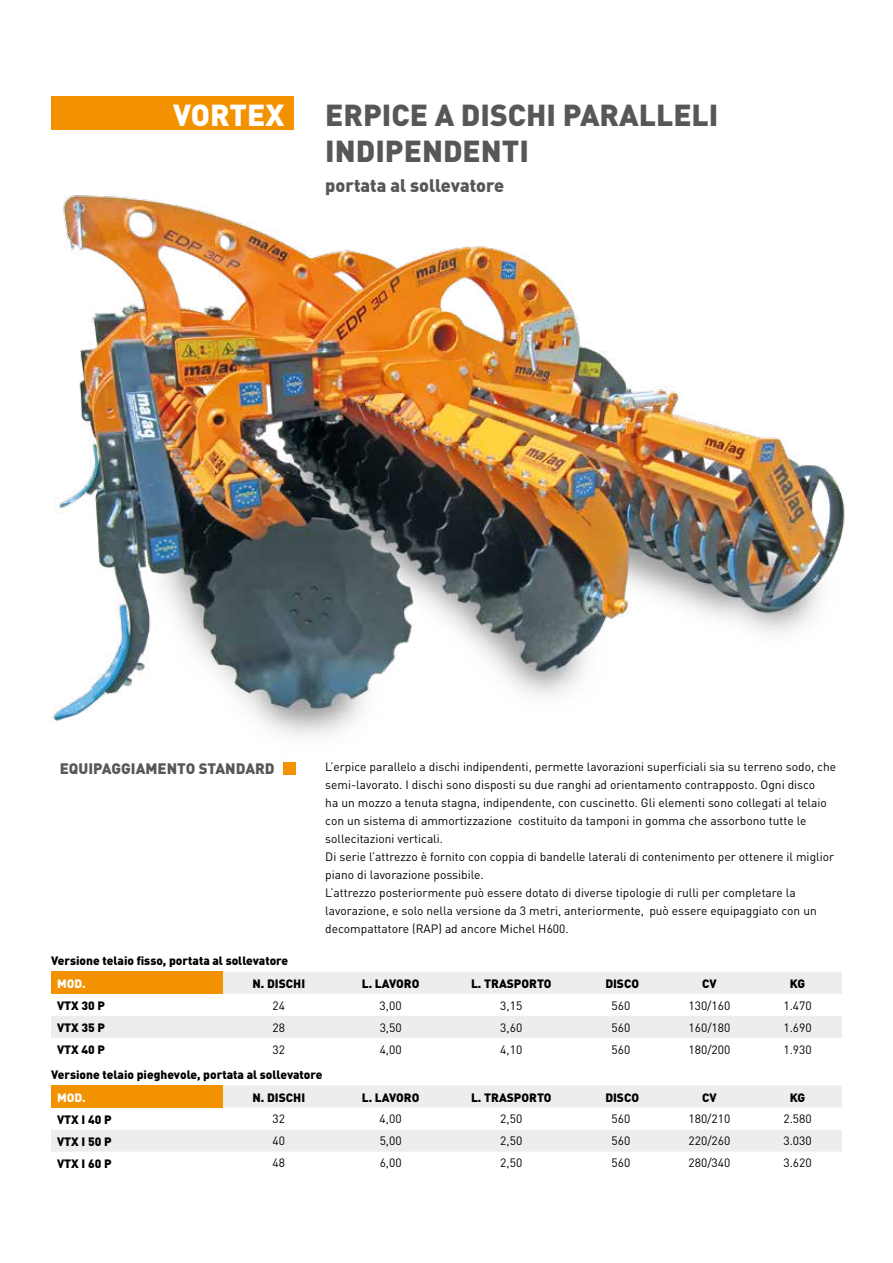
<style>
.page{position:relative;width:893px;height:1263px;background:#fff}
.page>*{position:absolute;margin:0;border:0;box-sizing:border-box;transform-origin:0 0}
.t1{font:900 30px/36px "DIN";color:#575756}
.t2{font:900 30px "DIN";color:#fff}
.t3{font:900 18px "DIN";color:#575756}
.t4{font:900 15px "DIN";color:#575756}
.t5{font:12px/18px "DIN";color:#000}
.t6{font:900 12px "DIN";color:#000}
.t7{font:900 12px "DIN";color:#fff}
</style>
<div class="page">
<div style="left:51px;top:96px;width:242px;height:34px;background:#f39200"></div>
<svg style="left:51px;top:972px;width:791px;height:66px;fill:#ededed"></svg>
<svg style="left:51px;top:1085px;width:791px;height:66px;fill:#ededed"></svg>
<img style="left:52px;top:108px;width:793px;height:667px">
<h1 class="t2" style="left:173px;top:95px;width:113px">VORTEX</h1>
<h1 class="t1" style="left:325px;top:96px;width:395px">ERPICE A DISCHI PARALLELI<br>INDIPENDENTI</h1>
<h2 class="t3" style="left:325px;top:174px;width:180px">portata al sollevatore</h2>
<p class="t4" style="left:60px;top:759px;width:216px">EQUIPAGGIAMENTO STANDARD</p>
<p class="t6" style="left:51px;top:952px;width:239px">Versione telaio fisso, portata al sollevatore</p>
<p class="t5" style="left:325px;top:758px;width:512px">L’erpice parallelo a dischi indipendenti, permette lavorazioni superficiali sia su terreno sodo, che semi-lavorato. I dischi sono disposti su due ranghi ad orientamento contrapposto. Ogni disco<br>ha un mozzo a tenuta stagna, indipendente, con cuscinetto. Gli elementi sono collegati al telaio con un sistema di ammortizzazione costituito da tamponi in gomma che assorbono tutte le sollecitazioni verticali.<br>Di serie l’attrezzo è fornito con coppia di bandelle laterali di contenimento per ottenere il miglior piano di lavorazione possibile.<br>L’attrezzo posteriormente può essere dotato di diverse tipologie di rulli per completare la lavorazione, e solo nella versione da 3 metri, anteriormente, può essere equipaggiato con un decompattatore (RAP) ad ancore Michel H600.</p>
<p class="t7" style="left:57px;top:975px;width:30px">MOD.</p>
<p class="t6" style="left:253px;top:975px;width:54px">N. DISCHI</p>
<p class="t6" style="left:362px;top:975px;width:59px">L. LAVORO</p>
<p class="t6" style="left:471px;top:975px;width:82px">L. TRASPORTO</p>
<p class="t6" style="left:605px;top:975px;width:35px">DISCO</p>
<p class="t6" style="left:702px;top:975px;width:16px">CV</p>
<p class="t6" style="left:790px;top:975px;width:17px">KG</p>
<p class="t6" style="left:57px;top:997px;width:50px">VTX 30 P</p>
<p class="t5" style="left:273px;top:996px;width:14px">24</p>
<p class="t5" style="left:380px;top:996px;width:23px">3,00</p>
<p class="t5" style="left:500px;top:996px;width:23px">3,15</p>
<p class="t5" style="left:611px;top:996px;width:20px">560</p>
<p class="t5" style="left:688px;top:996px;width:43px">130/160</p>
<p class="t5" style="left:783px;top:996px;width:30px">1.470</p>
<p class="t6" style="left:57px;top:1019px;width:50px">VTX 35 P</p>
<p class="t5" style="left:273px;top:1018px;width:14px">28</p>
<p class="t5" style="left:380px;top:1018px;width:23px">3,50</p>
<p class="t5" style="left:500px;top:1018px;width:23px">3,60</p>
<p class="t5" style="left:611px;top:1018px;width:20px">560</p>
<p class="t5" style="left:688px;top:1018px;width:43px">160/180</p>
<p class="t5" style="left:783px;top:1018px;width:30px">1.690</p>
<p class="t6" style="left:57px;top:1041px;width:50px">VTX 40 P</p>
<p class="t5" style="left:273px;top:1040px;width:14px">32</p>
<p class="t5" style="left:380px;top:1040px;width:23px">4,00</p>
<p class="t5" style="left:500px;top:1040px;width:23px">4,10</p>
<p class="t5" style="left:611px;top:1040px;width:20px">560</p>
<p class="t5" style="left:688px;top:1040px;width:43px">180/200</p>
<p class="t5" style="left:783px;top:1040px;width:30px">1.930</p>
<p class="t7" style="left:57px;top:1089px;width:30px">MOD.</p>
<p class="t6" style="left:253px;top:1089px;width:54px">N. DISCHI</p>
<p class="t6" style="left:362px;top:1089px;width:59px">L. LAVORO</p>
<p class="t6" style="left:471px;top:1089px;width:82px">L. TRASPORTO</p>
<p class="t6" style="left:605px;top:1089px;width:35px">DISCO</p>
<p class="t6" style="left:702px;top:1089px;width:16px">CV</p>
<p class="t6" style="left:790px;top:1089px;width:17px">KG</p>
<p class="t6" style="left:57px;top:1111px;width:56px">VTX I 40 P</p>
<p class="t5" style="left:273px;top:1110px;width:14px">32</p>
<p class="t5" style="left:380px;top:1110px;width:23px">4,00</p>
<p class="t5" style="left:500px;top:1110px;width:23px">2,50</p>
<p class="t5" style="left:611px;top:1110px;width:20px">560</p>
<p class="t5" style="left:688px;top:1110px;width:43px">180/210</p>
<p class="t5" style="left:783px;top:1110px;width:30px">2.580</p>
<p class="t6" style="left:57px;top:1133px;width:56px">VTX I 50 P</p>
<p class="t5" style="left:273px;top:1132px;width:14px">40</p>
<p class="t5" style="left:380px;top:1132px;width:23px">5,00</p>
<p class="t5" style="left:500px;top:1132px;width:23px">2,50</p>
<p class="t5" style="left:611px;top:1132px;width:20px">560</p>
<p class="t5" style="left:688px;top:1132px;width:43px">220/260</p>
<p class="t5" style="left:783px;top:1132px;width:30px">3.030</p>
<p class="t6" style="left:57px;top:1155px;width:56px">VTX I 60 P</p>
<p class="t5" style="left:273px;top:1154px;width:14px">48</p>
<p class="t5" style="left:380px;top:1154px;width:23px">6,00</p>
<p class="t5" style="left:500px;top:1154px;width:23px">2,50</p>
<p class="t5" style="left:611px;top:1154px;width:20px">560</p>
<p class="t5" style="left:688px;top:1154px;width:43px">280/340</p>
<p class="t5" style="left:783px;top:1154px;width:30px">3.620</p>
<p class="t6" style="left:51px;top:1066px;width:273px">Versione telaio pieghevole, portata al sollevatore</p>
</div>
